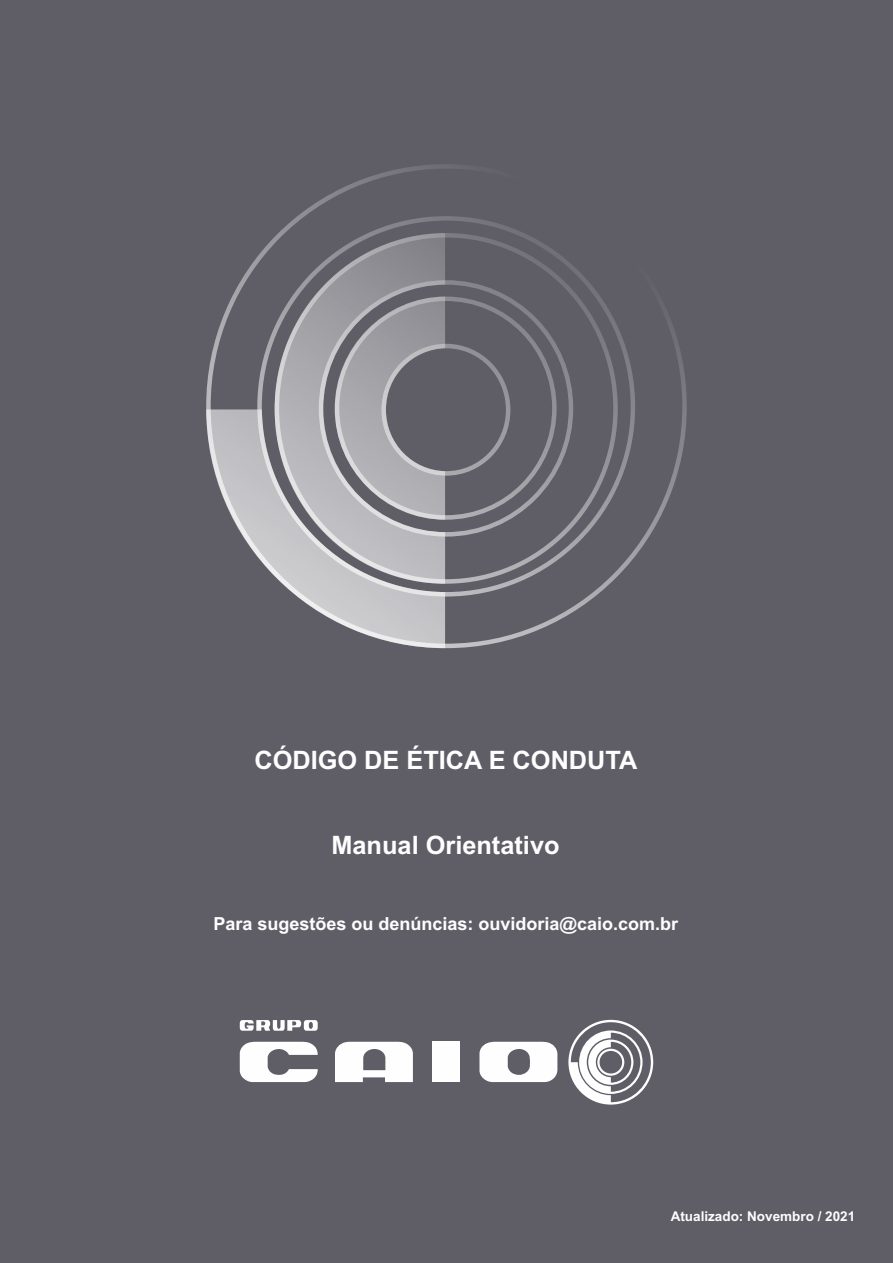
<style>
.page{position:relative;width:893px;height:1263px;background:#5f5e67}
.page>*{position:absolute;margin:0;border:0;box-sizing:border-box;transform-origin:0 0}
.t1{font:700 25.35px "Arial";color:#fefefe}
.t2{font:700 18px "Arial";color:#fefefe}
.t3{font:700 13.5px "Arial";color:#fefefe}
</style>
<div class="page">
<svg style="left:206px;top:164px;width:481px;height:484px"></svg>
<svg style="left:275px;top:233px;width:170px;height:351px"></svg>
<svg style="left:319px;top:280px;width:254px;height:257px"></svg>
<svg style="left:335px;top:297px;width:222px;height:223px"></svg>
<svg style="left:240px;top:1020px;width:78px;height:11px"></svg>
<svg style="left:335px;top:1042px;width:78px;height:41px"></svg>
<svg style="left:479px;top:1042px;width:78px;height:40px"></svg>
<svg style="left:240px;top:1042px;width:78px;height:40px"></svg>
<div style="left:432px;top:1042px;width:28px;height:40px;background:#fefefe"></div>
<svg style="left:568px;top:1020px;width:85px;height:84px"></svg>
<h1 class="t1" style="left:254px;top:751px;width:385px">CÓDIGO DE ÉTICA E CONDUTA</h1>
<h1 class="t1" style="left:331px;top:836px;width:230px">Manual Orientativo</h1>
<p class="t2" style="left:213px;top:917px;width:466px">Para sugestões ou denúncias: ouvidoria@caio.com.br</p>
<p class="t3" style="left:671px;top:1211px;width:186px">Atualizado: Novembro / 2021</p>
</div>
